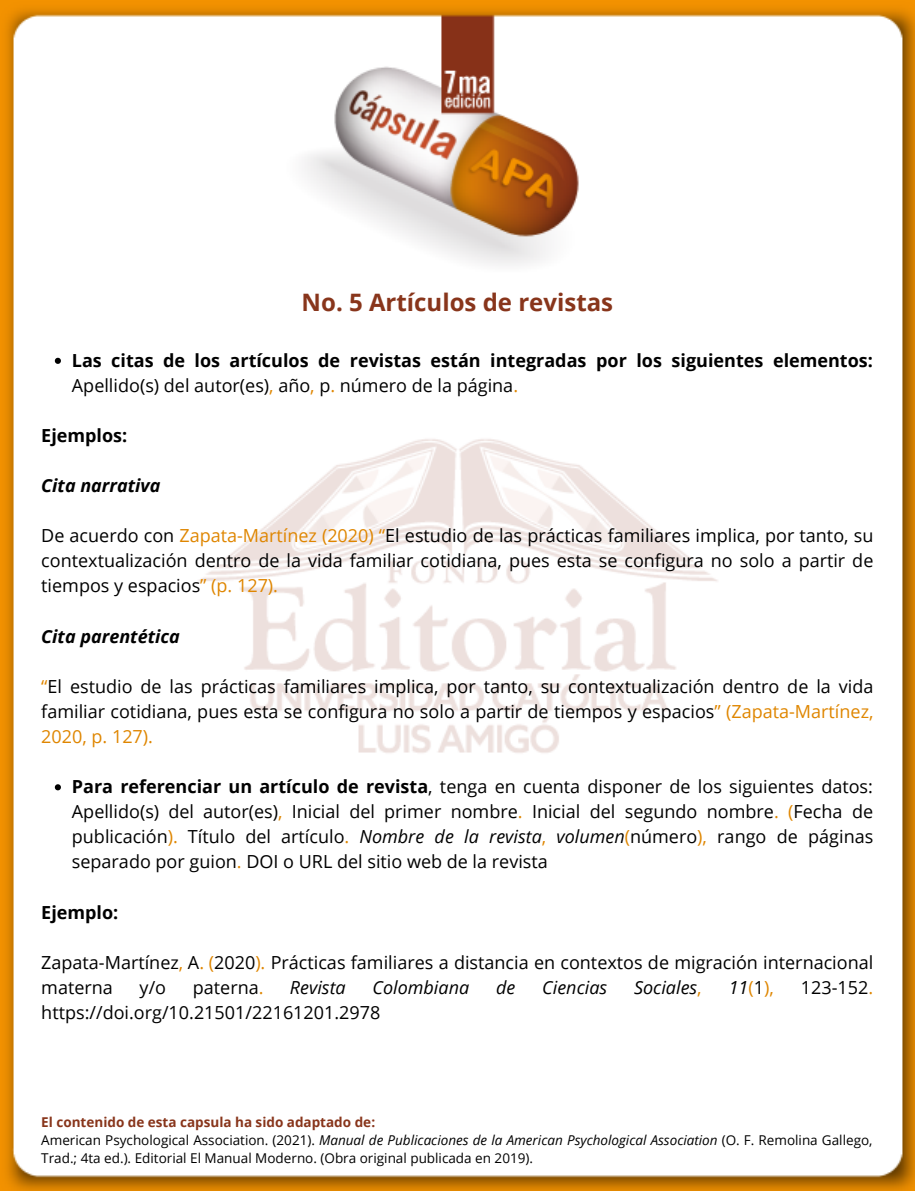
<style>
.page{position:relative;width:915px;height:1191px;background:#fff}
.page>*{position:absolute;margin:0;border:0;box-sizing:border-box;transform-origin:0 0}
.t1{font:700 24px "Open Sans";color:#88351b}
.t2{font:18px/25px "Open Sans";color:#000;text-align:justify}
.t3{font:700 18px/25px "Open Sans";color:#000}
.t4{font:italic 18px "Open Sans";color:#000}
.t5{font:italic 700 18px "Open Sans";color:#000}
.t6{font:18px "Open Sans";color:#df8601}
.t7{font:13.5px/18px "Open Sans";color:#000}
.s1{font-weight:400}
.s2{font-weight:400;color:#df8601}
.s3{color:#df8601}
.s4{font-weight:700}
.s5{font-style:italic}
.s6{font-style:normal;color:#df8601}
.s7{font-style:italic;color:#000}
.s8{color:#000}
.s9{font-weight:700;color:#88351b}
</style>
<div class="page">
<img style="left:0;top:0;width:915px;height:1190px">
<svg style="left:55px;top:358px;width:6px;height:6px"></svg>
<svg style="left:55px;top:784px;width:6px;height:6px"></svg>
<h1 class="t1" style="left:302px;top:285px;width:313px">No. 5 Artículos de revistas</h1>
<p class="t3" style="left:72px;top:347px;width:802px">Las citas de los artículos de revistas están integradas por los siguientes elementos:<br><span class="s1">Apellido(s) del autor(es)</span><span class="s2">,</span> <span class="s1">año</span><span class="s2">,</span> <span class="s1">p</span><span class="s2">.</span> <span class="s1">número de la página</span><span class="s2">.</span></p>
<p class="t3" style="left:41px;top:422px;width:87px">Ejemplos:</p>
<p class="t5" style="left:41px;top:473px;width:121px">Cita narrativa</p>
<p class="t2" style="left:41px;top:522px;width:833px">De acuerdo con <span class="s3">Zapata-Martínez (2020) “</span>El estudio de las prácticas familiares implica, por tanto, su contextualización dentro de la vida familiar cotidiana, pues esta se configura no solo a partir de tiempos y espacios<span class="s3">” (p. 127).</span></p>
<p class="t5" style="left:41px;top:623px;width:140px">Cita parentética</p>
<p class="t2" style="left:41px;top:673px;width:833px"><span class="s3">“</span>El estudio de las prácticas familiares implica, por tanto, su contextualización dentro de la vida familiar cotidiana, pues esta se configura no solo a partir de tiempos y espacios<span class="s3">” (Zapata-Martínez, 2020, p. 127).</span></p>
<p class="t2" style="left:72px;top:773px;width:803px"><span class="s4">Para referenciar un artículo de revista</span>, tenga en cuenta disponer de los siguientes datos:<br>Apellido(s) del autor(es)<span class="s3">,</span> Inicial del primer nombre<span class="s3">.</span> Inicial del segundo nombre<span class="s3">. (</span>Fecha de publicación<span class="s3">).</span> Título del artículo<span class="s3">.</span> <span class="s5">Nombre de la revista</span><span class="s3">,</span> <span class="s5">volumen</span><span class="s3">(</span>número<span class="s3">),</span> rango de páginas separado por guion<span class="s3">.</span> DOI o URL del sitio web de la revista</p>
<p class="t3" style="left:41px;top:898px;width:79px">Ejemplo:</p>
<p class="t2" style="left:41px;top:949px;width:833px">Zapata-Martínez<span class="s3">,</span> A<span class="s3">. (</span>2020<span class="s3">).</span> Prácticas familiares a distancia en contextos de migración internacional materna</p>
<p class="t2" style="left:140px;top:974px;width:28px">y/o</p>
<p class="t2" style="left:193px;top:974px;width:72px">paterna<span class="s3">.</span></p>
<p class="t4" style="left:290px;top:974px;width:57px">Revista</p>
<p class="t4" style="left:372px;top:974px;width:98px">Colombiana</p>
<p class="t4" style="left:496px;top:974px;width:21px">de</p>
<p class="t4" style="left:542px;top:974px;width:66px">Ciencias</p>
<p class="t4" style="left:634px;top:974px;width:69px">Sociales<span class="s6">,</span></p>
<p class="t6" style="left:728px;top:974px;width:47px"><span class="s7">11</span>(<span class="s8">1</span>),</p>
<p class="t2" style="left:801px;top:974px;width:74px">123-152<span class="s3">.</span></p>
<p class="t2" style="left:41px;top:999px;width:341px">https://doi.org/10.21501/22161201.2978</p>
<p class="t7" style="left:41px;top:1112px;width:832px"><span class="s9">El contenido de esta capsula ha sido adaptado de:<br></span>American Psychological Association. (2021). <span class="s5">Manual de Publicaciones de la American Psychological Association</span> (O. F. Remolina Gallego,<br>Trad.; 4ta ed.). Editorial El Manual Moderno. (Obra original publicada en 2019).</p>
</div>
